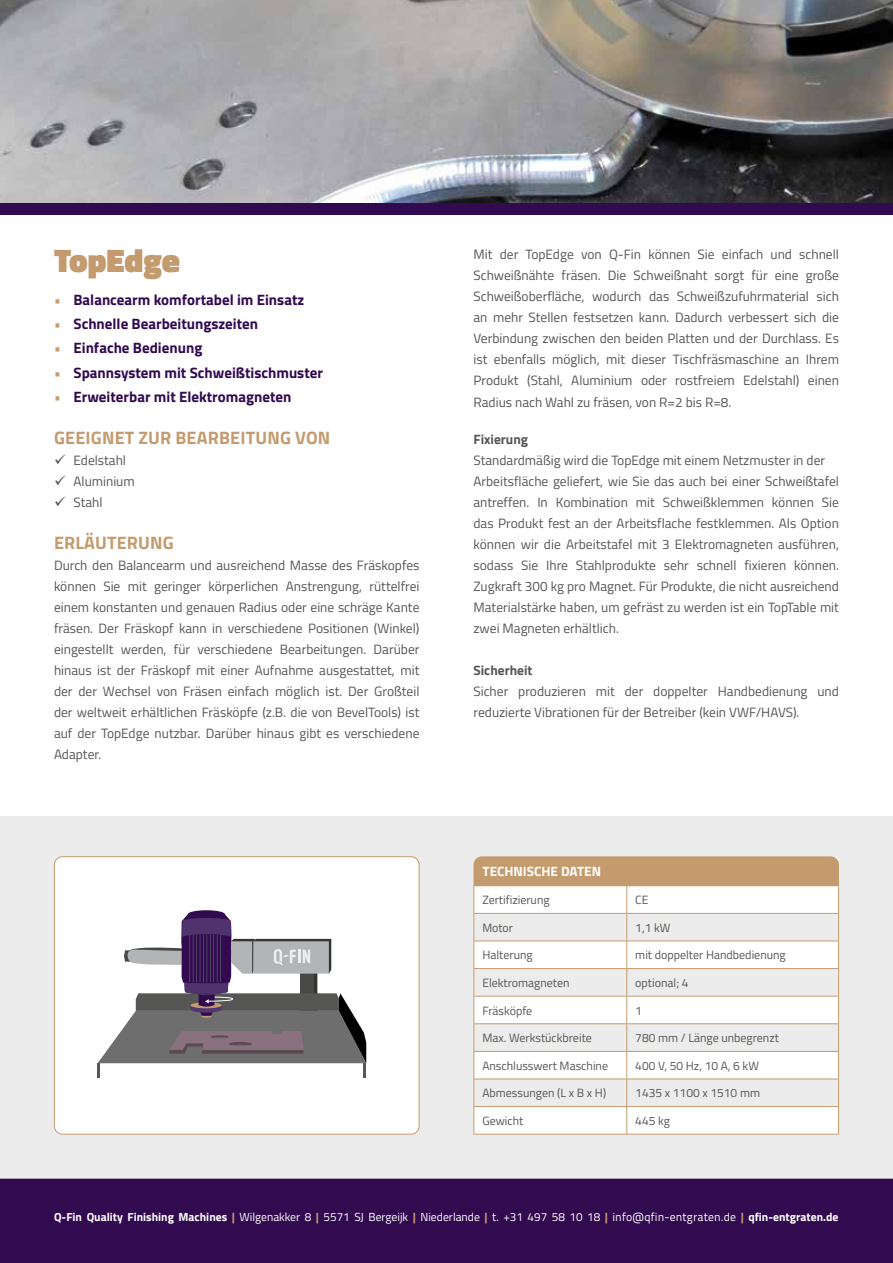
<style>
.page{position:relative;width:893px;height:1263px;background:#fff}
.page>*{position:absolute;margin:0;border:0;box-sizing:border-box;transform-origin:0 0}
.t1{font:900 33px "Titillium Web";color:#c39b6e}
.t2{font:700 18px "Titillium Web";letter-spacing:.01em;color:#c39b6e}
.t3{font:700 15px "Titillium Web";color:#320a50}
.t4{font:13.5px/21px "Titillium Web";color:#565655;text-align:justify}
.t5{font:700 13.5px "Titillium Web";color:#565655}
.t6{font:700 13.5px "Titillium Web";color:#fff}
.t7{font:12px "Titillium Web";color:#565655}
.t8{font:11.7px "Titillium Web";color:#fff}
.s1{color:#c39b6e}
.s2{font-weight:700}
.s3{font-weight:700;color:#c39b6e}
.s4{font-family:"Titillium Text 22 L"}
</style>
<div class="page">
<img style="left:0;top:0;width:893px;height:203px">
<div style="left:0;top:816px;width:893px;height:363px;background:#ececec"></div>
<div style="left:0;top:1179px;width:893px;height:84px;background:#320a50"></div>
<div style="left:0;top:203px;width:893px;height:12px;background:#320a50"></div>
<hr style="left:473px;top:1134px;width:154px;height:1px;background:#c39b6e">
<hr style="left:627px;top:1134px;width:212px;height:1px;background:#c39b6e">
<svg style="left:473px;top:856px;width:366px;height:278px"></svg>
<div style="left:54px;top:857px;width:365px;height:277px;background:#fff;border-radius:8px"></div>
<svg style="left:98px;top:910px;width:268px;height:167px"></svg>
<div style="left:54px;top:856px;width:365px;height:278px;border:1px solid #c39b6e;border-radius:8px"></div>
<h1 class="t1" style="left:54px;top:237px;width:127px">TopEdge</h1>
<p class="t3" style="left:54px;top:289px;width:252px"><span class="s1">•</span> Balancearm komfortabel im Einsatz</p>
<p class="t3" style="left:54px;top:313px;width:206px"><span class="s1">•</span> Schnelle Bearbeitungszeiten</p>
<p class="t3" style="left:54px;top:337px;width:150px"><span class="s1">•</span> Einfache Bedienung</p>
<p class="t3" style="left:54px;top:361px;width:271px"><span class="s1">•</span> Spannsystem mit Schweißtischmuster</p>
<p class="t3" style="left:54px;top:385px;width:239px"><span class="s1">•</span> Erweiterbar mit Elektromagneten</p>
<h2 class="t2" style="left:54px;top:423px;width:278px">GEEIGNET ZUR BEARBEITUNG VON</h2>
<p class="t4" style="left:54px;top:449px;width:74px">✓ Edelstahl</p>
<p class="t4" style="left:54px;top:470px;width:82px">✓ Aluminium</p>
<p class="t4" style="left:54px;top:491px;width:50px">✓ Stahl</p>
<h2 class="t2" style="left:54px;top:528px;width:121px">ERLÄUTERUNG</h2>
<p class="t4" style="left:54px;top:554px;width:367px">Durch den Balancearm und ausreichend Masse des Fräskopfes können Sie mit geringer körperlichen Anstrengung, rüttelfrei einem konstanten und genauen Radius oder eine schräge Kante fräsen. Der Fräskopf kann in verschiedene Positionen (Winkel) eingestellt werden, für verschiedene Bearbeitungen. Darüber hinaus ist der Fräskopf mit einer Aufnahme ausgestattet, mit der der Wechsel von Fräsen einfach möglich ist. Der Großteil der weltweit erhältlichen Fräsköpfe (z.B. die von BevelTools) ist auf der TopEdge nutzbar. Darüber hinaus gibt es verschiedene Adapter.</p>
<p class="t4" style="left:473px;top:244px;width:367px">Mit der TopEdge von Q-Fin können Sie einfach und schnell Schweißnähte fräsen. Die Schweißnaht sorgt für eine große Schweißoberfläche, wodurch das Schweißzufuhrmaterial sich an mehr Stellen festsetzen kann. Dadurch verbessert sich die Verbindung zwischen den beiden Platten und der Durchlass. Es ist ebenfalls möglich, mit dieser Tischfräsmaschine an Ihrem Produkt (Stahl, Aluminium oder rostfreiem Edelstahl) einen Radius nach Wahl zu fräsen, von R=2 bis R=8.</p>
<p class="t5" style="left:473px;top:429px;width:56px">Fixierung</p>
<p class="t4" style="left:473px;top:449px;width:367px;text-align:left">Standardmäßig wird die TopEdge mit einem Netzmuster in der Arbeitsfläche geliefert, wie Sie das auch bei einer Schweißtafel antreffen. In Kombination mit Schweißklemmen können Sie das Produkt fest an der Arbeitsflache festklemmen. Als Option können wir die Arbeitstafel mit 3 Elektromagneten ausführen, sodass Sie Ihre Stahlprodukte sehr schnell fixieren können.<br>Zugkraft 300 kg pro Magnet. Für Produkte, die nicht ausreichend Materialstärke haben, um gefräst zu werden ist ein TopTable mit zwei Magneten erhältlich.</p>
<p class="t5" style="left:473px;top:660px;width:60px">Sicherheit</p>
<p class="t4" style="left:473px;top:680px;width:367px">Sicher produzieren mit der doppelter Handbedienung und reduzierte Vibrationen für der Betreiber (kein VWF/HAVS).</p>
<p class="t6" style="left:483px;top:861px;width:120px">TECHNISCHE DATEN</p>
<p class="t7" style="left:482px;top:891px;width:69px">Zertifizierung</p>
<p class="t7" style="left:635px;top:891px;width:15px">CE</p>
<p class="t7" style="left:482px;top:919px;width:32px">Motor</p>
<p class="t7" style="left:635px;top:919px;width:37px">1,1 kW</p>
<p class="t7" style="left:482px;top:946px;width:52px">Halterung</p>
<p class="t7" style="left:635px;top:946px;width:152px">mit doppelter Handbedienung</p>
<p class="t7" style="left:482px;top:974px;width:89px">Elektromagneten</p>
<p class="t7" style="left:635px;top:974px;width:55px">optional; 4</p>
<p class="t7" style="left:482px;top:1001px;width:51px">Fräsköpfe</p>
<p class="t7" style="left:635px;top:1001px;width:8px">1</p>
<p class="t7" style="left:482px;top:1029px;width:111px">Max. Werkstückbreite</p>
<p class="t7" style="left:635px;top:1029px;width:145px">780 mm / Länge unbegrenzt</p>
<p class="t7" style="left:482px;top:1057px;width:127px">Anschlusswert Maschine</p>
<p class="t7" style="left:635px;top:1057px;width:125px">400 V, 50 Hz, 10 A, 6 kW</p>
<p class="t7" style="left:482px;top:1084px;width:125px">Abmessungen (L x B x H)</p>
<p class="t7" style="left:635px;top:1084px;width:126px">1435 x 1100 x 1510 mm</p>
<p class="t7" style="left:482px;top:1112px;width:43px">Gewicht</p>
<p class="t7" style="left:635px;top:1112px;width:36px">445 kg</p>
<p class="t8" style="left:54px;top:1208px;width:786px"><span class="s2">Q-Fin Quality Finishing Machines</span> <span class="s3">|</span> Wilgenakker 8 <span class="s3">|</span> 5571 SJ Bergeijk <span class="s3">|</span> Niederlande <span class="s3">|</span> t. +31 497 58 10 18 <span class="s3">|</span> <span class="s4">info@qfin-entgraten.de</span> <span class="s3">|</span> <span class="s2">qfin-entgraten.de</span></p>
</div>
